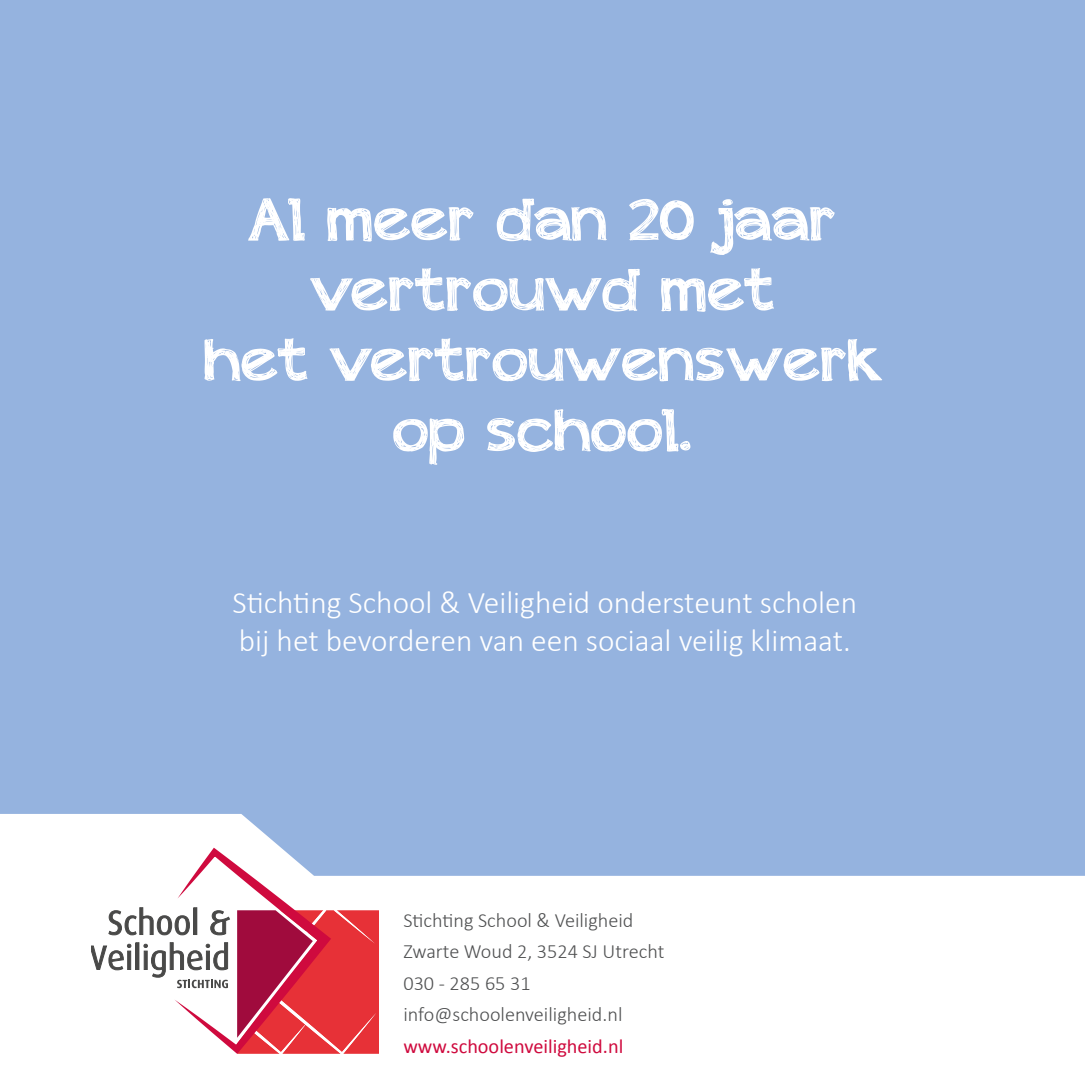
<style>
.page{position:relative;width:1085px;height:1085px;background:#fff}
.page>*{position:absolute;margin:0;border:0;box-sizing:border-box;transform-origin:0 0}
.t1{font:58.5px/70.2px "appleberry";color:#fff;text-align:center;scale:1.1 1}
.t2{font:300 31.5px/37.8px "Calibri";color:#fff}
.t3{font:300 20.25px/31.5px "Calibri";color:#505152}
.t4{font:20.25px "Calibri";color:#cf0a3e}
</style>
<div class="page">
<div style="left:0;top:0;width:1084px;height:980px;background:#95b3df"></div>
<svg style="left:0;top:814px;width:1084px;height:240px;fill:#fff"></svg>
<svg style="left:91px;top:847px;width:287px;height:206px"></svg>
<h1 class="t1" style="left:204px;top:184px;width:616px">Al meer dan 20 jaar vertrouwd met<br>het vertrouwenswerk op school.</h1>
<h2 class="t2" style="left:232px;top:582px;width:626px">Stichting School &amp; Veiligheid ondersteunt scholen bij het bevorderen van een sociaal veilig klimaat.</h2>
<p class="t3" style="left:403px;top:902px;width:262px">Stichting School &amp; Veiligheid<br>Zwarte Woud 2, 3524 SJ Utrecht<br>030 - 285 65 31 info@schoolenveiligheid.nl</p>
<p class="t4" style="left:403px;top:1032px;width:221px">www.schoolenveiligheid.nl</p>
</div>
